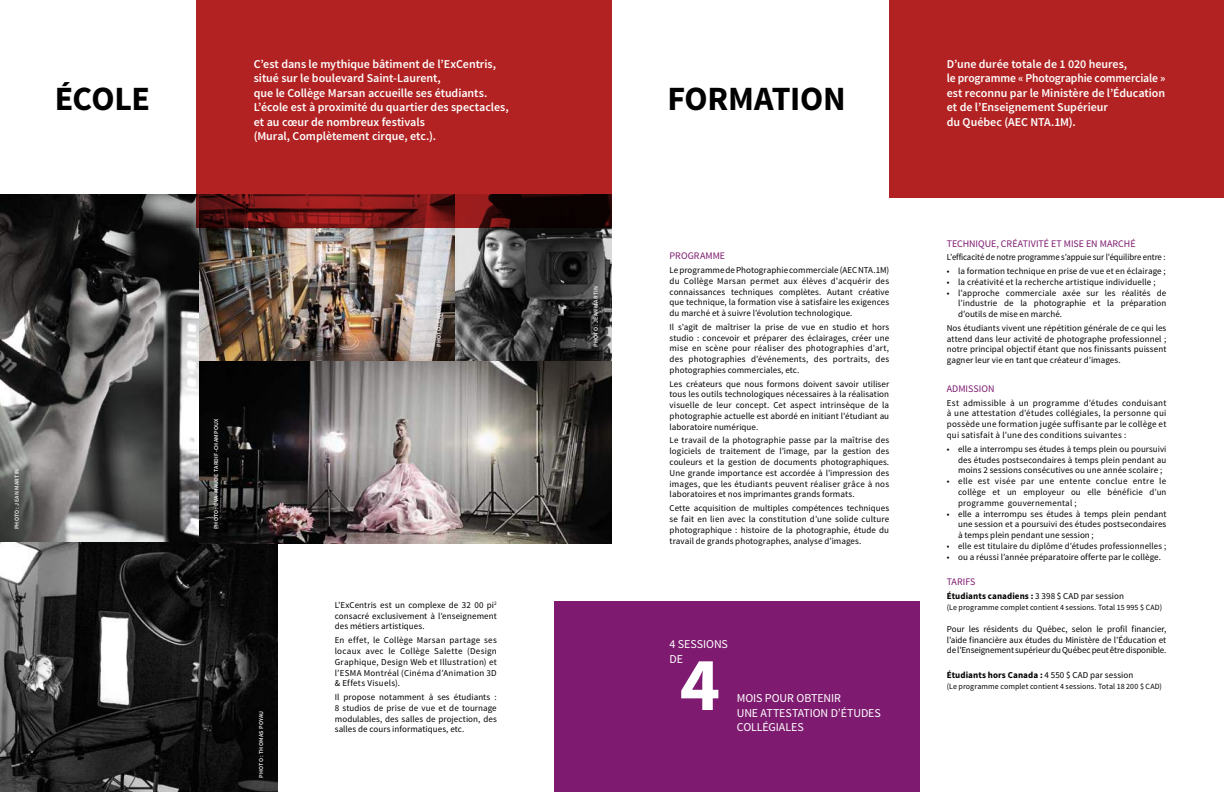
<style>
.page{position:relative;width:1224px;height:792px;background:#fff}
.page>*{position:absolute;margin:0;border:0;box-sizing:border-box;transform-origin:0 0}
.t1{font:700 76.7px "Source Sans Pro";color:#fff}
.t2{font:700 34px "Source Sans Pro";letter-spacing:-.01em;color:#000}
.t3{font:600 12px/14.4px "Source Sans Pro";letter-spacing:-.005em;color:#fff}
.t4{font:12px/14.4px "Source Sans Pro";letter-spacing:-.005em;color:#fff}
.t5{font:10.1px "Source Sans Pro";color:#7e1b70}
.t6{font:10px "Source Sans Pro";color:#7e1b70}
.t7{font:9.1px/10.9px "Source Sans Pro";letter-spacing:-.01em;color:#000;text-align:justify}
.t8{font:700 9.1px "Source Sans Pro";letter-spacing:.01em;color:#000}
.t9{font:9.1px "Source Sans Pro";letter-spacing:-.01em;color:#000;scale:.96 1}
.t10{font:9px/10.8px "Source Sans Pro";letter-spacing:.01em;color:#000;text-align:justify}
.t11{font:8px "Source Sans Pro";letter-spacing:.01em;color:#000}
.t12{font:600 6px "Source Sans Pro";letter-spacing:.035em;color:#f3f2f2}
.s1{font-weight:400}
</style>
<div class="page">
<img style="left:0;top:194px;width:199px;height:349px">
<img style="left:199px;top:228px;width:413px;height:316px">
<img style="left:0;top:543px;width:277px;height:249px">
<div style="left:554px;top:601px;width:366px;height:191px;background:#7e1b70"></div>
<div style="left:196px;top:0;width:416px;height:228px;background:#b32222"></div>
<div style="left:889px;top:0;width:335px;height:198px;background:#b32222"></div>
<p class="t3" style="left:254px;top:57px;width:256px">C’est dans le mythique bâtiment de l’ExCentris, situé sur le boulevard Saint-Laurent,<br>que le Collège Marsan accueille ses étudiants.<br>L’école est à proximité du quartier des spectacles, et au cœur de nombreux festivals<br>(Mural, Complètement cirque, etc.).</p>
<h3 class="t3" style="left:947px;top:57px;width:220px">D’une durée totale de 1 020 heures,<br>le programme « Photographie commerciale » est reconnu par le Ministère de l’Éducation et de l’Enseignement Supérieur<br>du Québec (AEC NTA.1M).</h3>
<h2 class="t2" style="left:55px;top:77px;width:97px">ÉCOLE</h2>
<h2 class="t2" style="left:667px;top:77px;width:180px">FORMATION</h2>
<p class="t12" style="left:13px;top:529px;width:62px;rotate:-90deg">PHOTO : JEAN MARTIN</p>
<p class="t12" style="left:212px;top:529px;width:112px;rotate:-90deg">PHOTO : ÉVA-MAUDE TARDIF-CHAMPOUX</p>
<p class="t12" style="left:257px;top:778px;width:68px;rotate:-90deg">PHOTO : THOMAS POYAU</p>
<p class="t12" style="left:435px;top:347px;width:69px;rotate:-90deg">PHOTO : CARLOS RICHER</p>
<p class="t10" style="left:335px;top:600px;width:163px">L’ExCentris est un complexe de 32 00 pi<sup>2 </sup>consacré exclusivement à l’enseignement des métiers artistiques.</p>
<p class="t10" style="left:335px;top:635px;width:164px">En effet, le Collège Marsan partage ses locaux avec le Collège Salette (Design Graphique, Design Web et Illustration) et l’ESMA Montréal (Cinéma d’Animation 3D &amp; Effets Visuels).</p>
<p class="t10" style="left:335px;top:692px;width:163px">Il propose notamment à ses étudiants :<br>8 studios de prise de vue et de tournage modulables, des salles de projection, des salles de cours informatiques, etc.</p>
<p class="t12" style="left:592px;top:347px;width:62px;rotate:-90deg">PHOTO : JEAN MARTIN</p>
<p class="t6" style="left:670px;top:250px;width:57px">PROGRAMME</p>
<p class="t10" style="left:670px;top:265px;width:221px">Le programme de Photographie commerciale (AEC NTA.1M) du Collège Marsan permet aux élèves d’acquérir des connaissances techniques complètes. Autant créative que technique, la formation vise à satisfaire les exigences du marché et à suivre l’évolution technologique.</p>
<p class="t10" style="left:670px;top:322px;width:221px">Il s’agit de maîtriser la prise de vue en studio et hors studio : concevoir et préparer des éclairages, créer une mise en scène pour réaliser des photographies d’art, des photographies d’événements, des portraits, des photographies commerciales, etc.</p>
<p class="t10" style="left:670px;top:378px;width:221px">Les créateurs que nous formons doivent savoir utiliser tous les outils technologiques nécessaires à la réalisation visuelle de leur concept. Cet aspect intrinsèque de la photographie actuelle est abordé en initiant l’étudiant au laboratoire numérique.</p>
<p class="t10" style="left:670px;top:435px;width:221px">Le travail de la photographie passe par la maîtrise des logiciels de traitement de l’image, par la gestion des couleurs et la gestion de documents photographiques.<br>Une grande importance est accordée à l’impression des images, que les étudiants peuvent réaliser grâce à nos laboratoires et nos imprimantes grands formats.</p>
<p class="t10" style="left:670px;top:503px;width:221px">Cette acquisition de multiples compétences techniques se fait en lien avec la constitution d’une solide culture photographique : histoire de la photographie, étude du travail de grands photographes, analyse d’images.</p>
<h3 class="t4" style="left:670px;top:637px;width:60px">4 SESSIONS<br>DE</h3>
<h1 class="t1" style="left:680px;top:635px;width:42px">4</h1>
<h3 class="t4" style="left:737px;top:691px;width:146px">MOIS POUR OBTENIR<br>UNE ATTESTATION D’ÉTUDES<br>COLLÉGIALES</h3>
<p class="t5" style="left:947px;top:237px;width:190px">TECHNIQUE, CRÉATIVITÉ ET MISE EN MARCHÉ</p>
<p class="t9" style="left:947px;top:252px;width:229px">L’efficacité de notre programme s’appuie sur l’équilibre entre :</p>
<p class="t10" style="left:947px;top:266px;width:220px">• la formation technique en prise de vue et en éclairage ;</p>
<p class="t10" style="left:947px;top:277px;width:210px">• la créativité et la recherche artistique individuelle ;</p>
<p class="t10" style="left:958px;top:287px;width:210px;text-indent:-11px">• l’approche commerciale axée sur les réalités de l’industrie de la photographie et la préparation d’outils de mise en marché.</p>
<p class="t10" style="left:947px;top:323px;width:221px">Nos étudiants vivent une répétition générale de ce qui les attend dans leur activité de photographe professionnel ; notre principal objectif étant que nos finissants puissent gagner leur vie en tant que créateur d’images.</p>
<p class="t5" style="left:947px;top:382px;width:49px">ADMISSION</p>
<p class="t7" style="left:947px;top:397px;width:221px">Est admissible à un programme d’études conduisant à une attestation d’études collégiales, la personne qui possède une formation jugée suffisante par le collège et qui satisfait à l’une des conditions suivantes :</p>
<p class="t10" style="left:958px;top:444px;width:210px;text-indent:-11px">• elle a interrompu ses études à temps plein ou poursuivi des études postsecondaires à temps plein pendant au moins 2 sessions consécutives ou une année scolaire ;</p>
<p class="t10" style="left:958px;top:476px;width:210px;text-indent:-11px">• elle est visée par une entente conclue entre le collège et un employeur ou elle bénéficie d’un programme gouvernemental ;</p>
<p class="t10" style="left:958px;top:508px;width:210px;text-indent:-11px">• elle a interrompu ses études à temps plein pendant une session et a poursuivi des études postsecondaires à temps plein pendant une session ;</p>
<p class="t10" style="left:947px;top:541px;width:221px">• elle est titulaire du diplôme d’études professionnelles ;</p>
<p class="t10" style="left:947px;top:552px;width:216px">• ou a réussi l’année préparatoire offerte par le collège.</p>
<p class="t6" style="left:947px;top:576px;width:30px">TARIFS</p>
<p class="t8" style="left:947px;top:590px;width:179px">Étudiants canadiens : <span class="s1">3 398 $ CAD par session</span></p>
<p class="t11" style="left:947px;top:602px;width:217px">(Le programme complet contient 4 sessions. Total 15 995 $ CAD)</p>
<p class="t7" style="left:947px;top:623px;width:221px">Pour les résidents du Québec, selon le profil financier, l’aide financière aux études du Ministère de l’Éducation et de l’Enseignement supérieur du Québec peut être disponible.</p>
<p class="t8" style="left:947px;top:669px;width:188px">Étudiants hors Canada : <span class="s1">4 550 $ CAD par session</span></p>
<p class="t11" style="left:947px;top:681px;width:217px">(Le programme complet contient 4 sessions. Total 18 200 $ CAD)</p>
</div>
